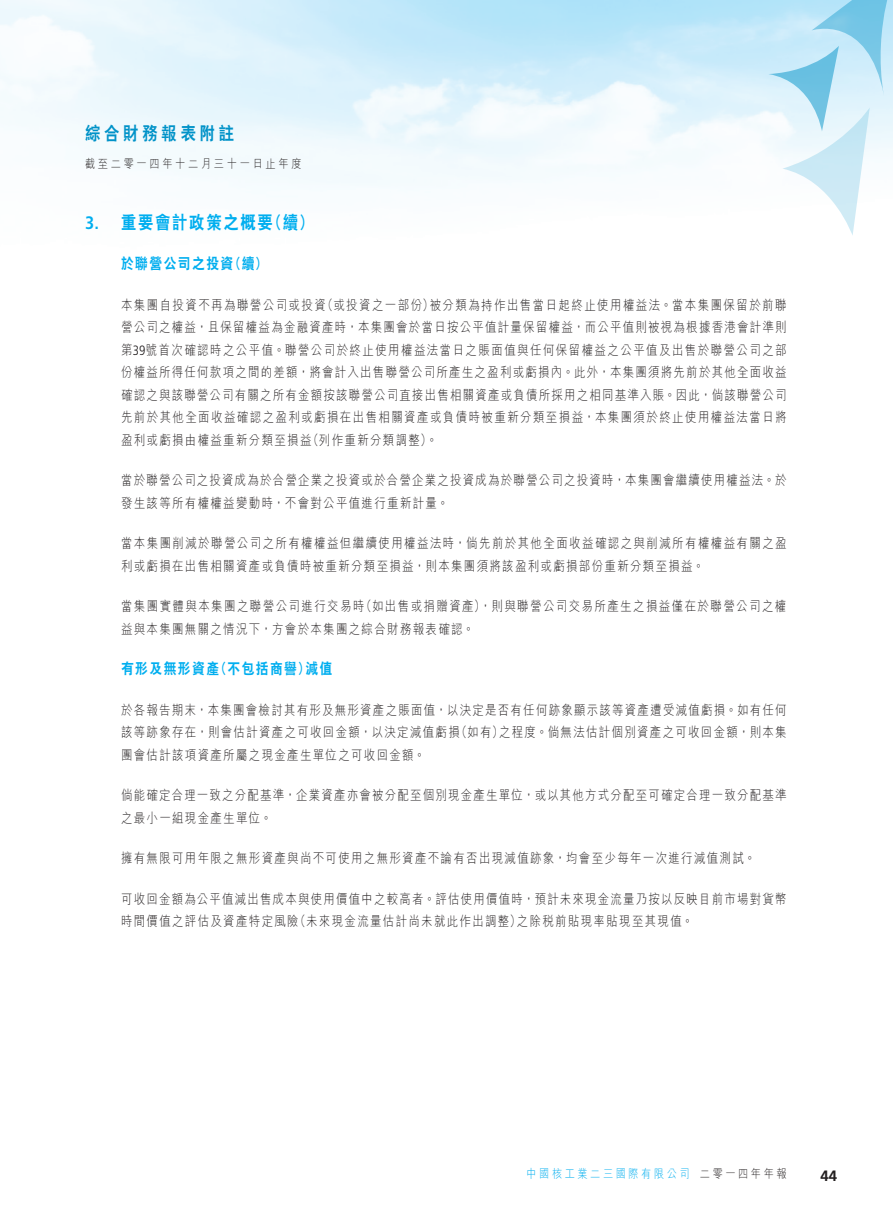
<style>
.page{position:relative;width:893px;height:1212px;background:#fff}
.page>*{position:absolute;margin:0;border:0;box-sizing:border-box;transform-origin:0 0}
._03_H1{font:800 18px "C Hei 2 HK";letter-spacing:.115em;color:#00aeef;scale:.85 1}
.t1{font:800 18px "C Hei 2 HK";letter-spacing:.25em;color:#0092c8;scale:.85 1}
._03_H1-2{font:700 condensed 18px "Frutiger LT Std";color:#00aeef}
._04___H2{font:800 15px "C Hei 2 HK";letter-spacing:.115em;color:#00aeef;scale:.85 1}
.t2{font:700 15px "Frutiger LT Std";color:#231f20}
._12___P2{font:300 13.5px/22.5px "M Hei HK";letter-spacing:.115em;color:#231f20;scale:.85 1}
.t3{font:300 12px "M Hei HK";letter-spacing:.265em;color:#231f20;scale:.85 1}
.t4{font:300 12px "M Hei HK";letter-spacing:.25em;color:#00aeef;scale:.85 1}
.s1{font-family:"Frutiger LT Std";font-stretch:condensed}
</style>
<div class="page">
<svg style="left:768px;top:0;width:125px;height:236px"></svg>
<h1 class="t1" style="left:85px;top:122px;width:177px">綜合財務報表附註</h1>
<p class="t3" style="left:85px;top:155px;width:256px">截至二零一四年十二月三十一日止年度</p>
<p class="_03_H1-2" style="left:85px;top:212px;width:15px">3.</p>
<p class="_03_H1" style="left:121px;top:210px;width:180px">重要會計政策之概要</p>
<p class="_03_H1" style="left:267px;top:210px;width:56px">（續(</p>
<p class="_04___H2" style="left:121px;top:254px;width:134px">於聯營公司之投資</p>
<p class="_04___H2" style="left:229px;top:254px;width:47px">（續(</p>
<p class="_12___P2" style="left:322px;top:293px;width:133px">（或投資之一部份）</p>
<p class="_12___P2" style="left:430px;top:293px;width:421px">被分類為持作出售當日起終止使用權益法。當本集團保留於前聯</p>
<p class="_12___P2" style="left:121px;top:293px;width:242px">本集團自投資不再為聯營公司或投資</p>
<p class="_12___P2" style="left:121px;top:315px;width:785px">營公司之權益，且保留權益為金融資產時，本集團會於當日按公平值計量保留權益，而公平值則被視為根據香港會計準則</p>
<p class="_12___P2" style="left:121px;top:338px;width:785px">第<span class="s1">39</span>號首次確認時之公平值。聯營公司於終止使用權益法當日之賬面值與任何保留權益之公平值及出售於聯營公司之部</p>
<p class="_12___P2" style="left:121px;top:360px;width:785px">份權益所得任何款項之間的差額，將會計入出售聯營公司所產生之盈利或虧損內。此外，本集團須將先前於其他全面收益</p>
<p class="_12___P2" style="left:121px;top:383px;width:784px">確認之與該聯營公司有關之所有金額按該聯營公司直接出售相關資產或負債所採用之相同基準入賬。因此，倘該聯營公司</p>
<p class="_12___P2" style="left:121px;top:405px;width:785px">先前於其他全面收益確認之盈利或虧損在出售相關資產或負債時被重新分類至損益，本集團須於終止使用權益法當日將</p>
<p class="_12___P2" style="left:307px;top:428px;width:155px">（列作重新分類調整。(</p>
<p class="_12___P2" style="left:121px;top:428px;width:226px">盈利或虧損由權益重新分類至損益</p>
<p class="_12___P2" style="left:121px;top:468px;width:784px">當於聯營公司之投資成為於合營企業之投資或於合營企業之投資成為於聯營公司之投資時，本集團會繼續使用權益法。於發生該等所有權權益變動時，不會對公平值進行重新計量。</p>
<p class="_12___P2" style="left:121px;top:531px;width:785px">當本集團削減於聯營公司之所有權權益但繼續使用權益法時，倘先前於其他全面收益確認之與削減所有權權益有關之盈利或虧損在出售相關資產或負債時被重新分類至損益，則本集團須將該盈利或虧損部份重新分類至損益。</p>
<p class="_12___P2" style="left:360px;top:594px;width:503px">（如出售或捐贈資產，）則與聯營公司交易所產生之損益僅在於聯營公司之權</p>
<p class="_12___P2" style="left:121px;top:594px;width:417px">當集團實體與本集團之聯營公司進行交易時<br>益與本集團無關之情況下，方會於本集團之綜合財務報表確認。</p>
<p class="_04___H2" style="left:305px;top:659px;width:33px">減值</p>
<p class="_04___H2" style="left:214px;top:659px;width:114px">（不包括商譽）</p>
<p class="_04___H2" style="left:121px;top:659px;width:117px">有形及無形資產</p>
<p class="_12___P2" style="left:121px;top:698px;width:785px;text-align:right">於各報告期末，本集團會檢討其有形及無形資產之賬面值，以決定是否有任何跡象顯示該等資產遭受減值虧損。如有任何之程度。倘無法估計個別資產之可收回金額，則本集</p>
<p class="_12___P2" style="left:456px;top:720px;width:57px">（如有）</p>
<p class="_12___P2" style="left:121px;top:720px;width:400px">該等跡象存在，則會估計資產之可收回金額，以決定減值虧損團會估計該項資產所屬之現金產生單位之可收回金額。</p>
<p class="_12___P2" style="left:121px;top:783px;width:784px">倘能確定合理一致之分配基準，企業資產亦會被分配至個別現金產生單位，或以其他方式分配至可確定合理一致分配基準之最小一組現金產生單位。</p>
<p class="_12___P2" style="left:121px;top:846px;width:748px">擁有無限可用年限之無形資產與尚不可使用之無形資產不論有否出現減值跡象，均會至少每年一次進行減值測試。</p>
<p class="_12___P2" style="left:517px;top:887px;width:319px;text-indent:-396px">可收回金額為公平值減出售成本與使用價值中之較高者。評估使用價值時，預計未來現金流量乃按以反映目前市場對貨幣之除稅前貼現率貼現至其現值。</p>
<p class="_12___P2" style="left:295px;top:909px;width:268px">（未來現金流量估計尚未就此作出調整）</p>
<p class="_12___P2" style="left:121px;top:909px;width:211px">時間價值之評估及資產特定風險</p>
<p class="t4" style="left:527px;top:1165px;width:193px">中國核工業二三國際有限公司</p>
<p class="t3" style="left:700px;top:1165px;width:103px">二零一四年年報</p>
<p class="t2" style="left:820px;top:1167px;width:18px">44</p>
</div>
